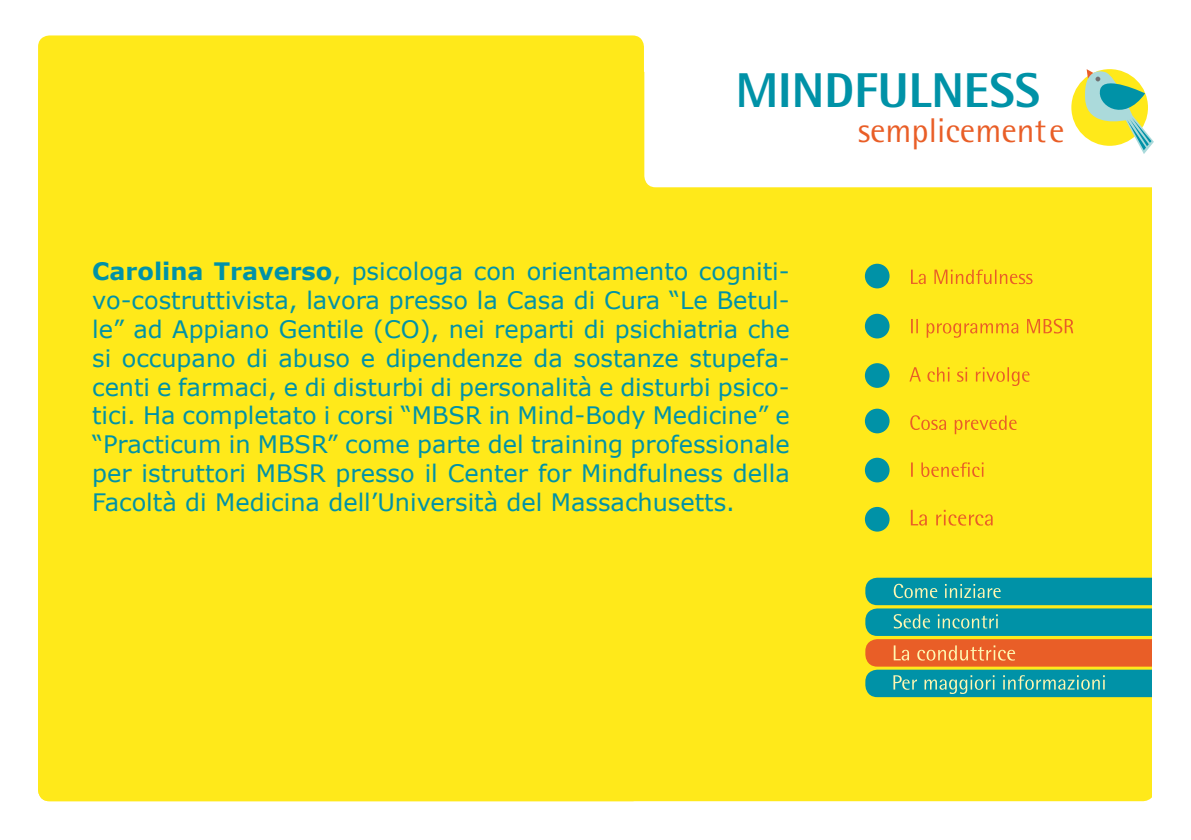
<style>
.page{position:relative;width:1191px;height:840px;background:#fff}
.page>*{position:absolute;margin:0;border:0;box-sizing:border-box;transform-origin:0 0}
.t1{font:800 48.8px "Rotis Semi Sans Std";color:#0092a7}
.t2{font:34.2px "Rotis Semi Sans Std";color:#e95e27}
.t3{font:24px/28.8px "Verdana";color:#0092a7;text-align:justify}
.s1{font-weight:700}
</style>
<div class="page">
<div style="left:38px;top:72px;width:1116px;height:728px;background:#ffe91a;border-radius:11px"></div>
<div style="left:38px;top:35px;width:606px;height:765px;background:#ffe91a;border-radius:11px"></div>
<div style="left:644px;top:0;width:528px;height:187px;background:#fff;border-radius:11px"></div>
<div style="left:1071px;top:69px;width:77px;height:77px;background:#ffe91a;border-radius:50%"></div>
<svg style="left:1083px;top:69px;width:70px;height:85px"></svg>
<div style="left:865px;top:669px;width:306px;height:27px;background:#0092a7;border-radius:12px"></div>
<div style="left:865px;top:608px;width:306px;height:27px;background:#0092a7;border-radius:12px"></div>
<div style="left:865px;top:638px;width:306px;height:28px;background:#e95e27;border-radius:12px"></div>
<svg style="left:893px;top:614px;width:104px;height:14px"></svg>
<div style="left:865px;top:577px;width:306px;height:28px;background:#0092a7;border-radius:12px"></div>
<svg style="left:893px;top:583px;width:107px;height:14px"></svg>
<div style="left:1152px;top:178px;width:39px;height:661px;background:#fff"></div>
<svg style="left:911px;top:462px;width:72px;height:14px"></svg>
<svg style="left:910px;top:415px;width:106px;height:19px"></svg>
<svg style="left:909px;top:367px;width:120px;height:19px"></svg>
<svg style="left:911px;top:318px;width:162px;height:19px"></svg>
<svg style="left:911px;top:269px;width:121px;height:15px"></svg>
<div style="left:865px;top:263px;width:24px;height:25px;background:#0092a7;border-radius:50%"></div>
<div style="left:865px;top:313px;width:24px;height:25px;background:#0092a7;border-radius:50%"></div>
<div style="left:865px;top:363px;width:24px;height:24px;background:#0092a7;border-radius:50%"></div>
<div style="left:865px;top:408px;width:24px;height:25px;background:#0092a7;border-radius:50%"></div>
<div style="left:865px;top:457px;width:24px;height:25px;background:#0092a7;border-radius:50%"></div>
<div style="left:865px;top:506px;width:24px;height:25px;background:#0092a7;border-radius:50%"></div>
<svg style="left:910px;top:509px;width:82px;height:16px"></svg>
<svg style="left:893px;top:675px;width:211px;height:18px"></svg>
<svg style="left:893px;top:645px;width:122px;height:15px"></svg>
<h1 class="t1" style="left:735px;top:60px;width:306px">MINDFULNESS</h1>
<h2 class="t2" style="left:858px;top:110px;width:208px">semplicemente</h2>
<p class="t3" style="left:92px;top:256px;width:699px"><span class="s1">Carolina Traverso</span>, psicologa con orientamento cogniti&shy;vo-costruttivista, lavora presso la Casa di Cura “Le Betul&shy;le” ad Appiano Gentile (CO), nei reparti di psichiatria che si occupano di abuso e dipendenze da sostanze stupefa&shy;centi e farmaci, e di disturbi di personalità e disturbi psico&shy;tici. Ha completato i corsi “MBSR in Mind-Body Medicine” e “Practicum in MBSR” come parte del training professionale per istruttori MBSR presso il Center for Mindfulness della Facoltà di Medicina dell’Università del Massachusetts.</p>
</div>
